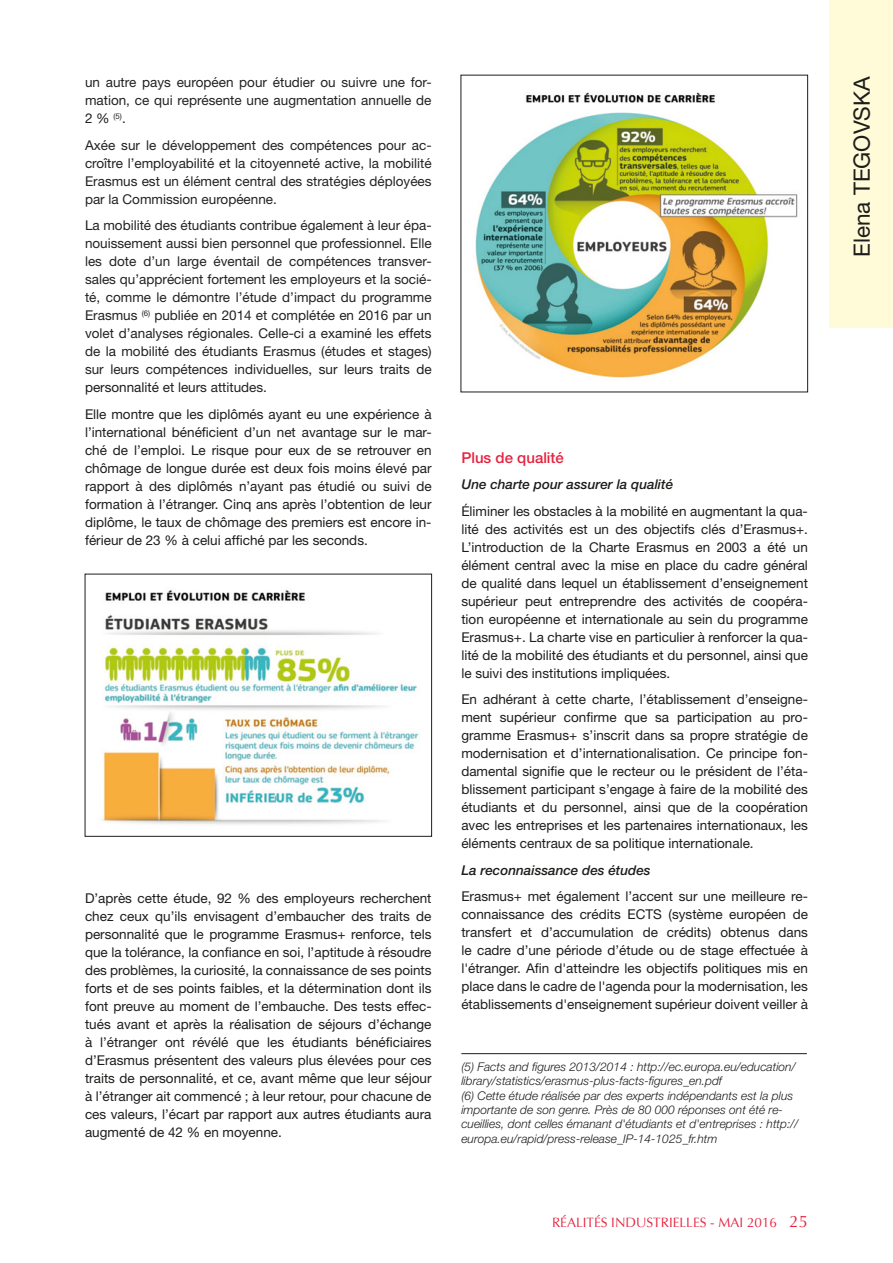
<style>
.page{position:relative;width:893px;height:1263px;background:#fff}
.page>*{position:absolute;margin:0;border:0;box-sizing:border-box;transform-origin:0 0}
.t1{font:22.5px "Helvetica Neue";color:#1d1d1b}
.t2{font:500 15px "Helvetica Neue";color:#e6233f}
.t3{font:13.5px/18px "Helvetica Neue";color:#1d1d1b;text-align:justify}
.t4{font:13.5px/18px "Helvetica Neue";color:#222;text-align:justify}
.t5{font:italic 500 13.5px "Helvetica Neue";color:#1d1d1b}
.t6{font:13.5px "Optima";color:#e6233f}
.t7{font:italic 300 12px/14.4px "Helvetica Neue";color:#1d1d1b}
.s1{color:#1d1d1b}
.s2{font-size:16.5px}
</style>
<div class="page">
<div style="left:829px;top:0;width:64px;height:327px;background:#fffad8"></div>
<hr style="left:461px;top:1053px;width:346px;height:1px;background:#1d1d1b">
<img style="left:102px;top:590px;width:317px;height:235px">
<div style="left:85px;top:574px;width:347px;height:263px;border:1px solid #1d1d1b"></div>
<img style="left:475px;top:92px;width:323px;height:286px">
<p class="t4" style="left:85px;top:73px;width:348px">un autre pays européen pour étudier ou suivre une for&shy;mation, ce qui représente une augmentation annuelle de 2 % <sup>(5)</sup>.</p>
<p class="t4" style="left:85px;top:136px;width:348px">Axée sur le développement des compétences pour ac&shy;croître l’employabilité et la citoyenneté active, la mobilité Erasmus est un élément central des stratégies déployées par la Commission européenne.</p>
<p class="t4" style="left:85px;top:216px;width:348px">La mobilité des étudiants contribue également à leur épa&shy;nouissement aussi bien personnel que professionnel. Elle les dote d’un large éventail de compétences transver&shy;sales qu’apprécient fortement les employeurs et la socié&shy;té, comme le démontre l’étude d’impact du programme Erasmus <sup>(6)</sup> publiée en 2014 et complétée en 2016 par un volet d’analyses régionales. Celle-ci a examiné les effets de <span class="s1">la</span> mobilité des étudiants Erasmus (études et stages) sur leurs compétences individuelles<span class="s1">, sur leurs traits de personnalité</span> et leurs attitudes<span class="s1">.</span></p>
<p class="t3" style="left:85px;top:405px;width:348px">Elle montre que les diplômés ayant eu une expérience à l’international bénéficient d’un net avantage sur le mar&shy;ché de l’emploi. Le risque pour eux de se retrouver en chômage de longue durée est deux fois moins élevé par rapport à des diplômés n’ayant pas étudié ou suivi de formation à l’étranger. Cinq ans après l’obtention de leur diplôme, le taux de chômage des premiers est encore in&shy;férieur de 23 % à celui affiché par les seconds.</p>
<p class="t3" style="left:85px;top:889px;width:348px">D’après cette étude, 92 % des employeurs recherchent chez ceux qu’ils envisagent d’embaucher des traits de personnalité que le programme Erasmus+ renforce, tels que la tolérance, la confiance en soi, l’aptitude à résoudre des problèmes, la curiosité, la connaissance de ses points forts et de ses points faibles, et la détermination dont ils font preuve au moment de l’embauche. Des tests effec&shy;tués avant et après la réalisation de séjours d’échange à l’étranger ont révélé que les étudiants bénéficiaires d’Erasmus présentent des valeurs plus élevées pour ces traits de personnalité, et ce, avant même que leur séjour à l’étranger ait commencé ; à leur retour, pour chacune de ces valeurs, l’écart par rapport aux autres étudiants aura augmenté de 42 % en moyenne.</p>
<p class="t2" style="left:461px;top:448px;width:104px">Plus de qualité</p>
<p class="t5" style="left:461px;top:476px;width:213px">Une charte pour assurer la qualité</p>
<p class="t3" style="left:461px;top:502px;width:348px">Éliminer les obstacles à la mobilité en augmentant la qua&shy;lité des activités est un des objectifs clés d’Erasmus+.<br>L’introduction de la Charte Erasmus en 2003 a été un élément central avec la mise en place du cadre général de qualité dans lequel un établissement d’enseignement supérieur peut entreprendre des activités de coopéra&shy;tion européenne et internationale au sein du programme Erasmus+. La charte vise en particulier à renforcer la qua&shy;lité de la mobilité des étudiants et du personnel, ainsi que le suivi des institutions impliquées.</p>
<p class="t3" style="left:461px;top:690px;width:348px">En adhérant à cette charte, l’établissement d’enseigne&shy;ment supérieur confirme que sa participation au pro&shy;gramme Erasmus+ s’inscrit dans sa propre stratégie de modernisation et d’internationalisation. Ce principe fon&shy;damental signifie que le recteur ou le président de l’éta&shy;blissement participant s’engage à faire de la mobilité des étudiants et du personnel, ainsi que de la coopération avec les entreprises et les partenaires internationaux, les éléments centraux de sa politique internationale.</p>
<p class="t5" style="left:461px;top:862px;width:191px">La reconnaissance des études</p>
<p class="t3" style="left:461px;top:887px;width:348px">Erasmus+ met également l’accent sur une meilleure re&shy;connaissance des crédits ECTS (système européen de transfert et d’accumulation de crédits) obtenus dans le cadre d’une période d’étude ou de stage effectuée à l'étranger. Afin d'atteindre les objectifs politiques mis en place dans le cadre de l'agenda pour la modernisation, les établissements d'enseignement supérieur doivent veiller à</p>
<p class="t7" style="left:461px;top:1059px;width:338px">(5) Facts and figures 2013/2014 : http://ec.europa.eu/education/ library/statistics/erasmus-plus-facts-figures_en.pdf<br>(6) Cette étude réalisée par des experts indépendants est la plus importante de son genre. Près de 80 000 réponses ont été re&shy;cueillies, dont celles émanant d'étudiants et d'entreprises : http:// europa.eu/rapid/press-release_IP-14-1025_fr.htm</p>
<p class="t6" style="left:552px;top:1214px;width:257px">RÉALITÉS INDUSTRIELLES - MAI 2016 <span class="s2">25</span></p>
<h1 class="t1" style="left:848px;top:257px;width:182px;rotate:-90deg">Elena TEGOVSKA</h1>
</div>
